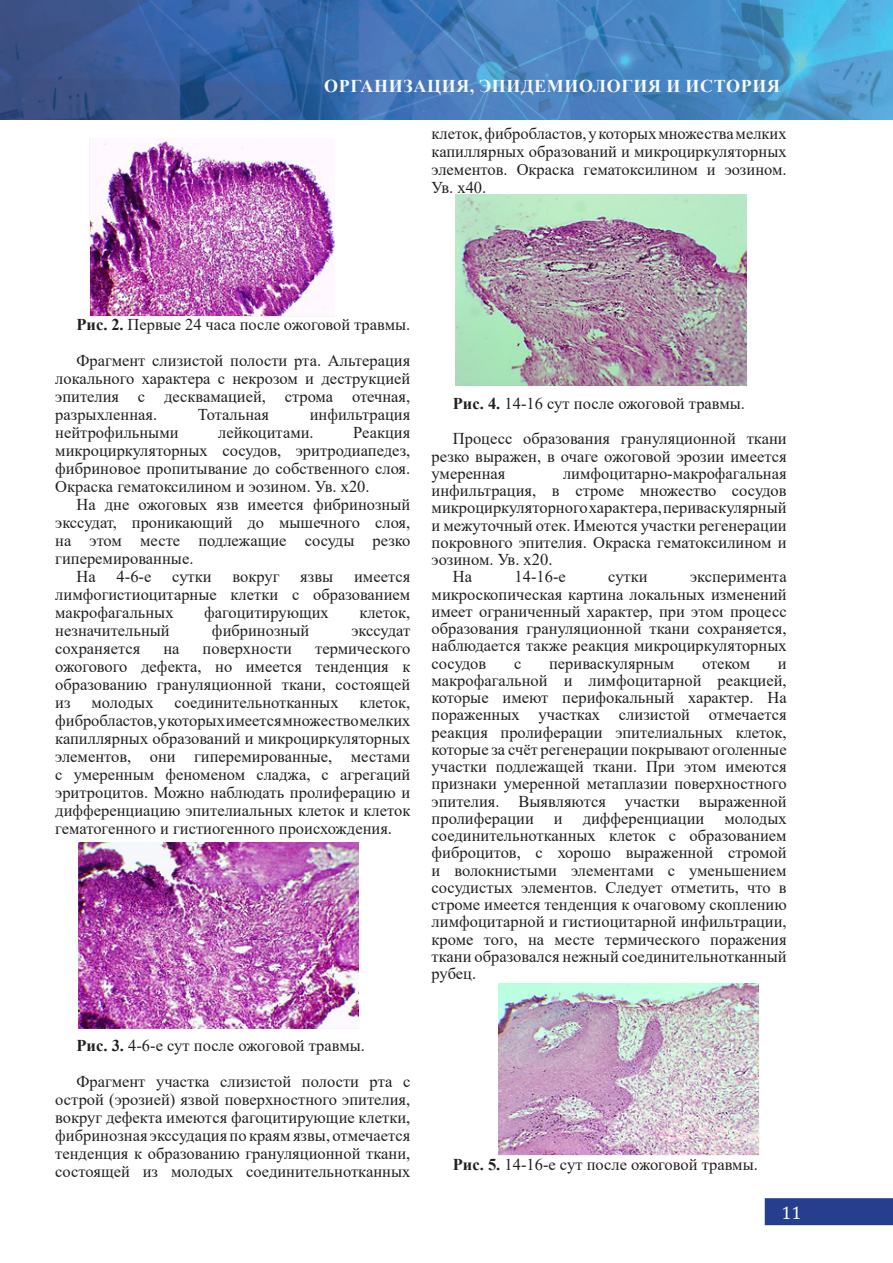
<style>
.page{position:relative;width:893px;height:1263px;background:#fff}
.page>*{position:absolute;margin:0;border:0;box-sizing:border-box;transform-origin:0 0}
.t1{font:700 18px "Times New Roman";letter-spacing:.035em;color:#f8f9fa}
.t2{font:18px "Cambria";color:#fff}
.t3{font:16.5px/17.2px "Times New Roman";color:#231f20;text-align:justify}
.s1{font-weight:700}
</style>
<div class="page">
<img style="left:0;top:0;width:893px;height:120px">
<div style="left:765px;top:1199px;width:127px;height:25px;background:#253f8e"></div>
<div style="left:765px;top:1198px;width:128px;height:27px;border:2px solid #253f8e"></div>
<img style="left:89px;top:138px;width:246px;height:178px">
<img style="left:78px;top:842px;width:280px;height:187px">
<img style="left:455px;top:195px;width:292px;height:191px">
<img style="left:498px;top:984px;width:261px;height:172px">
<p class="t1" style="left:324px;top:73px;width:457px">ОРГАНИЗАЦИЯ, ЭПИДЕМИОЛОГИЯ И ИСТОРИЯ</p>
<p class="t3" style="left:432px;top:124px;width:357px;line-height:18px">клеток, фибробластов, у которых множества мелких капиллярных образований и микроциркуляторных элементов. Окраска гематоксилином и эозином.<br>Ув. х40.</p>
<p class="t3" style="left:77px;top:316px;width:335px"><span class="s1">Рис. 2.</span> Первые 24 часа после ожоговой травмы.</p>
<p class="t3" style="left:55px;top:351px;width:357px;line-height:18px;text-indent:21px">Фрагмент слизистой полости рта. Альтерация локального характера с некрозом и деструкцией эпителия с десквамацией, строма отечная, разрыхленная.</p>
<p class="t3" style="left:198px;top:406px;width:73px">Тотальная</p>
<p class="t3" style="left:310px;top:406px;width:102px">инфильтрация</p>
<p class="t3" style="left:55px;top:424px;width:125px">нейтрофильными</p>
<p class="t3" style="left:218px;top:424px;width:97px">лейкоцитами.</p>
<p class="t3" style="left:55px;top:423px;width:357px;line-height:18px;text-indent:298px">Реакция микроциркуляторных сосудов, эритродиапедез, фибриновое пропитывание до собственного слоя.<br>Окраска гематоксилином и эозином. Ув. х20.</p>
<p class="t3" style="left:55px;top:495px;width:357px;line-height:18px;text-indent:21px">На дне ожоговых язв имеется фибринозный экссудат, проникающий до мышечного слоя, на этом месте подлежащие сосуды резко гиперемированные.</p>
<p class="t3" style="left:77px;top:568px;width:21px">На</p>
<p class="t3" style="left:117px;top:568px;width:36px">4-6-е</p>
<p class="t3" style="left:172px;top:568px;width:41px">сутки</p>
<p class="t3" style="left:232px;top:568px;width:48px">вокруг</p>
<p class="t3" style="left:300px;top:568px;width:34px">язвы</p>
<p class="t3" style="left:55px;top:567px;width:357px;line-height:18px;text-indent:299px">имеется лимфогистиоцитарные клетки с образованием макрофагальных</p>
<p class="t3" style="left:204px;top:604px;width:126px">фагоцитирующих</p>
<p class="t3" style="left:359px;top:604px;width:52px">клеток,</p>
<p class="t3" style="left:55px;top:622px;width:116px">незначительный</p>
<p class="t3" style="left:212px;top:622px;width:99px">фибринозный</p>
<p class="t3" style="left:351px;top:622px;width:60px">экссудат</p>
<p class="t3" style="left:55px;top:640px;width:87px">сохраняется</p>
<p class="t3" style="left:163px;top:640px;width:18px">на</p>
<p class="t3" style="left:203px;top:640px;width:91px">поверхности</p>
<p class="t3" style="left:55px;top:639px;width:357px;line-height:18px;text-indent:260px">термического ожогового дефекта, но имеется тенденция к образованию грануляционной ткани, состоящей из</p>
<p class="t3" style="left:55px;top:693px;width:357px;line-height:18px;text-indent:304px">клеток, фибробластов, у которых имеется множество мелких капиллярных образований и микроциркуляторных элементов, они гиперемированные, местами с умеренным феноменом сладжа, с агрегаций эритроцитов. Можно наблюдать пролиферацию и дифференциацию эпителиальных клеток и клеток гематогенного и гистиогенного происхождения.</p>
<p class="t3" style="left:91px;top:694px;width:64px">молодых</p>
<p class="t3" style="left:174px;top:694px;width:166px">соединительнотканных</p>
<p class="t3" style="left:453px;top:394px;width:294px"><span class="s1">Рис. 4.</span> 14-16 сут после ожоговой травмы.</p>
<p class="t3" style="left:432px;top:430px;width:357px;text-indent:21px">Процесс образования грануляционной ткани резко выражен, в очаге ожоговой эрозии имеется умеренная</p>
<p class="t3" style="left:432px;top:464px;width:357px;text-indent:131px">лимфоцитарно-макрофагальная инфильтрация, в строме множество сосудов микроциркуляторного характера, периваскулярный и межуточный отек. Имеются участки регенерации покровного эпителия. Окраска гематоксилином и эозином. Ув. х20.</p>
<p class="t3" style="left:453px;top:568px;width:21px">На</p>
<p class="t3" style="left:514px;top:568px;width:53px">14-16-е</p>
<p class="t3" style="left:608px;top:568px;width:41px">сутки</p>
<p class="t3" style="left:432px;top:568px;width:357px;text-indent:258px">эксперимента микроскопическая картина локальных изменений имеет ограниченный характер, при этом процесс образования грануляционной ткани сохраняется, наблюдается также реакция микроциркуляторных сосудов</p>
<p class="t3" style="left:514px;top:654px;width:9px">с</p>
<p class="t3" style="left:549px;top:654px;width:127px">периваскулярным</p>
<p class="t3" style="left:702px;top:654px;width:50px">отеком</p>
<p class="t3" style="left:432px;top:654px;width:357px;text-indent:346px">и макрофагальной и лимфоцитарной реакцией, которые имеют перифокальный характер. На пораженных участках слизистой отмечается реакция пролиферации эпителиальных клеток, которые за счёт регенерации покрывают оголенные участки подлежащей ткани. При этом имеются признаки умеренной метаплазии поверхностного эпителия. Выявляются участки выраженной пролиферации и дифференциации молодых соединительнотканных клеток с образованием фиброцитов, с хорошо выраженной стромой и волокнистыми элементами с уменьшением сосудистых элементов. Следует отметить, что в строме имеется тенденция к очаговому скоплению лимфоцитарной и гистиоцитарной инфильтрации, кроме того, на месте термического поражения ткани образовался нежный соединительнотканный рубец.</p>
<p class="t3" style="left:77px;top:1036px;width:290px"><span class="s1">Рис. 3.</span> 4-6-е сут после ожоговой травмы.</p>
<p class="t3" style="left:55px;top:1071px;width:357px;line-height:18px;text-indent:21px">Фрагмент участка слизистой полости рта с острой (эрозией) язвой поверхностного эпителия, вокруг дефекта имеются фагоцитирующие клетки, фибринозная экссудация по краям язвы, отмечается тенденция к образованию грануляционной ткани, состоящей из молодых соединительнотканных</p>
<p class="t3" style="left:453px;top:1155px;width:307px"><span class="s1">Рис. 5.</span> 14-16-е сут после ожоговой травмы.</p>
<p class="t2" style="left:782px;top:1202px;width:21px">11</p>
</div>
